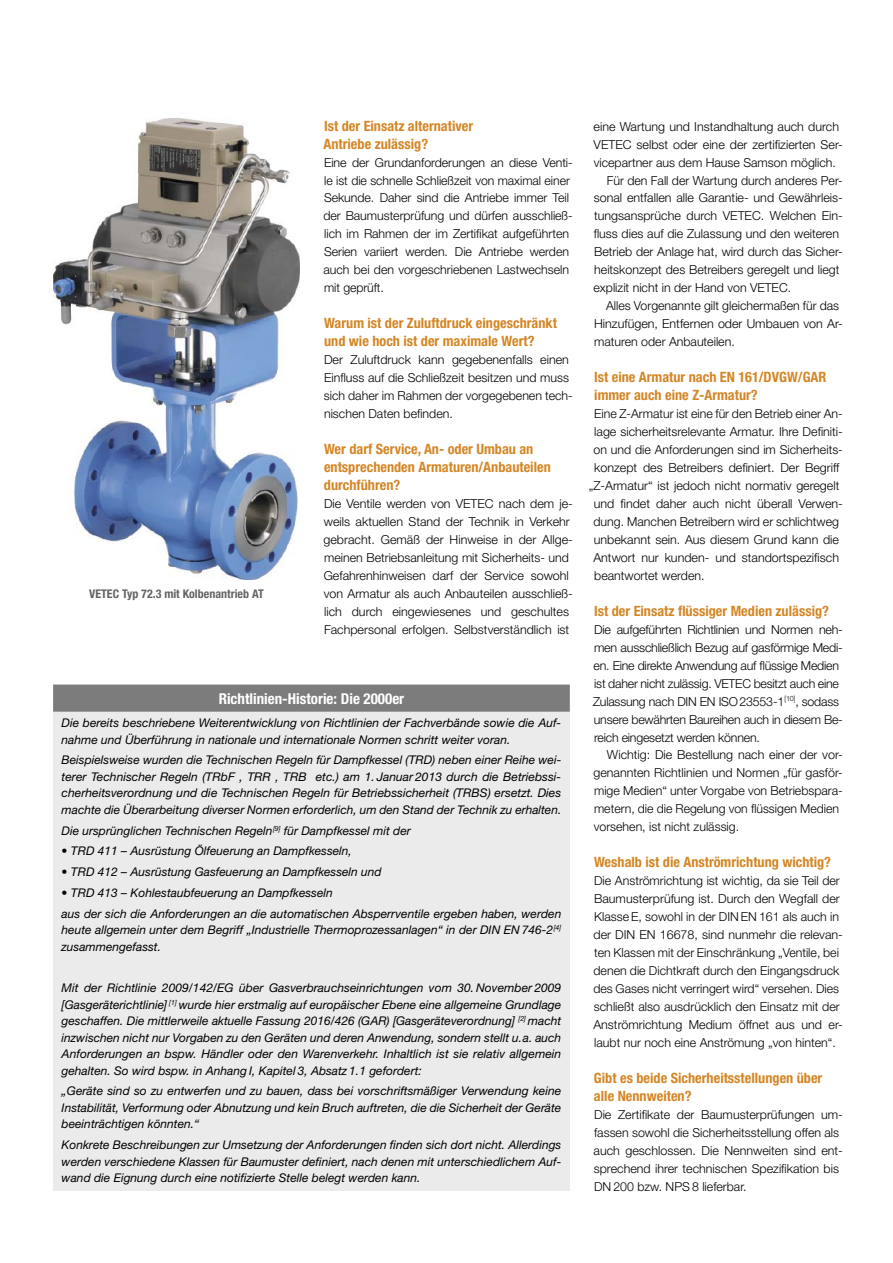
<style>
.page{position:relative;width:893px;height:1263px;background:#fff}
.page>*{position:absolute;margin:0;border:0;box-sizing:border-box;transform-origin:0 0}
.t1{font:700 condensed 15px "Helvetica Neue LT Std";color:#fff}
.t2{font:700 condensed 14.25px/18px "Helvetica Neue LT Std";color:#d48625}
.t3{font:300 12.3px/18px "Helvetica Neue LT Std";color:#000}
.t4{font:italic 12px/16.5px "Helvetica Neue LT Std";color:#000;text-align:justify}
.t5{font:700 condensed 12px "Helvetica Neue LT Std";color:#636363}
</style>
<div class="page">
<img style="left:53px;top:118px;width:247px;height:462px">
<div style="left:53px;top:685px;width:517px;height:506px;background:#ebebeb"></div>
<div style="left:53px;top:685px;width:517px;height:27px;background:#7c7c7c"></div>
<p class="t5" style="left:89px;top:586px;width:176px">VETEC Typ 72.3 mit Kolbenantrieb AT</p>
<p class="t2" style="left:323px;top:116px;width:151px">Ist der Einsatz alternativer<br>Antriebe zulässig?</p>
<p class="t3" style="left:323px;top:153px;width:251px">Eine der Grundanforderungen an diese Venti&shy;le ist die schnelle Schließzeit von maximal einer Sekunde. Daher sind die Antriebe immer Teil der Baumusterprüfung und dürfen ausschließ&shy;lich im Rahmen der im Zertifikat aufgeführten Serien variiert werden. Die Antriebe werden auch bei den vorgeschriebenen Lastwechseln mit geprüft.</p>
<p class="t2" style="left:324px;top:314px;width:234px">Warum ist der Zuluftdruck eingeschränkt und wie hoch ist der maximale Wert?</p>
<p class="t3" style="left:324px;top:351px;width:251px">Der Zuluftdruck kann gegebenenfalls einen Einfluss auf die Schließzeit besitzen und muss sich daher im Rahmen der vorgegebenen tech&shy;nischen Daten befinden.</p>
<p class="t2" style="left:324px;top:440px;width:228px">Wer darf Service, An- oder Umbau an entsprechenden Armaturen/Anbauteilen durchführen?</p>
<p class="t3" style="left:323px;top:494px;width:251px">Die Ventile werden von VETEC nach dem je&shy;weils aktuellen Stand der Technik in Verkehr gebracht. Gemäß der Hinweise in der Allge&shy;meinen Betriebsanleitung mit Sicherheits- und Gefahrenhinweisen darf der Service sowohl von Armatur als auch Anbauteilen ausschließ&shy;lich durch eingewiesenes und geschultes Fachpersonal erfolgen. Selbstverständlich ist</p>
<p class="t1" style="left:219px;top:690px;width:187px">Richtlinien-Historie: Die 2000er</p>
<p class="t4" style="left:62px;top:714px;width:501px">Die bereits beschriebene Weiterentwicklung von Richtlinien der Fachverbände sowie die Auf&shy;nahme und Überführung in nationale und internationale Normen schritt weiter voran.</p>
<p class="t4" style="left:62px;top:752px;width:501px">Beispielsweise wurden die Technischen Regeln für Dampfkessel (TRD) neben einer Reihe wei&shy;terer Technischer Regeln (TRbF , TRR , TRB etc.) am 1. Januar 2013 durch die Betriebssi&shy;cherheitsverordnung und die Technischen Regeln für Betriebssicherheit (TRBS) ersetzt. Dies machte die Überarbeitung diverser Normen erforderlich, um den Stand der Technik zu erhalten.</p>
<p class="t4" style="left:62px;top:822px;width:351px">Die ursprünglichen Technischen Regeln<sup>[9]</sup> für Dampfkessel mit der</p>
<p class="t4" style="left:62px;top:843px;width:292px">• TRD 411 – Ausrüstung Ölfeuerung an Dampfkesseln,</p>
<p class="t4" style="left:62px;top:863px;width:322px">• TRD 412 – Ausrüstung Gasfeuerung an Dampfkesseln und</p>
<p class="t4" style="left:62px;top:882px;width:501px;line-height:20.7px">• TRD 413 – Kohlestaubfeuerung an Dampfkesseln<br>aus der sich die Anforderungen an die automatischen Absperrventile ergeben haben, werden</p>
<p class="t4" style="left:62px;top:921px;width:501px">heute allgemein unter dem Begriff „Industrielle Thermoprozessanlagen“ in der DIN EN 746-2<sup>[4] </sup>zusammengefasst.</p>
<p class="t4" style="left:62px;top:979px;width:501px">Mit der Richtlinie 2009/142/EG über Gasverbrauchseinrichtungen vom 30. November 2009 [Gasgeräterichtlinie] <sup>[1]</sup> wurde hier erstmalig auf europäischer Ebene eine allgemeine Grundlage geschaffen. Die mittlerweile aktuelle Fassung 2016/426 (GAR) [Gasgeräteverordnung] <sup>[2]</sup> macht inzwischen nicht nur Vorgaben zu den Geräten und deren Anwendung, sondern stellt u.a. auch Anforderungen an bspw. Händler oder den Warenverkehr. Inhaltlich ist sie relativ allgemein gehalten. So wird bspw. in Anhang I, Kapitel 3, Absatz 1.1 gefordert:</p>
<p class="t4" style="left:62px;top:1083px;width:501px">„Geräte sind so zu entwerfen und zu bauen, dass bei vorschriftsmäßiger Verwendung keine Instabilität, Verformung oder Abnutzung und kein Bruch auftreten, die die Sicherheit der Geräte beeinträchtigen könnten.“</p>
<p class="t4" style="left:62px;top:1136px;width:501px">Konkrete Beschreibungen zur Umsetzung der Anforderungen finden sich dort nicht. Allerdings werden verschiedene Klassen für Baumuster definiert, nach denen mit unterschiedlichem Auf&shy;wand die Eignung durch eine notifizierte Stelle belegt werden kann.</p>
<p class="t3" style="left:593px;top:117px;width:247px">eine Wartung und Instandhaltung auch durch</p>
<p class="t3" style="left:594px;top:135px;width:251px">VETEC selbst oder eine der zertifizierten Ser-</p>
<p class="t3" style="left:594px;top:153px;width:244px">vicepartner aus dem Hause Samson möglich.</p>
<p class="t3" style="left:607px;top:171px;width:237px">Für den Fall der Wartung durch anderes Per-</p>
<p class="t3" style="left:594px;top:189px;width:251px">sonal entfallen alle Garantie- und Gewährleis-</p>
<p class="t3" style="left:594px;top:207px;width:250px">tungsansprüche durch VETEC. Welchen Ein-</p>
<p class="t3" style="left:594px;top:225px;width:247px">fluss dies auf die Zulassung und den weiteren</p>
<p class="t3" style="left:594px;top:243px;width:250px">Betrieb der Anlage hat, wird durch das Sicher-</p>
<p class="t3" style="left:594px;top:261px;width:247px">heitskonzept des Betreibers geregelt und liegt</p>
<p class="t3" style="left:593px;top:279px;width:199px">explizit nicht in der Hand von VETEC.</p>
<p class="t3" style="left:606px;top:297px;width:234px">Alles Vorgenannte gilt gleichermaßen für das</p>
<p class="t3" style="left:594px;top:315px;width:250px">Hinzufügen, Entfernen oder Umbauen von Ar-</p>
<p class="t3" style="left:594px;top:333px;width:142px">maturen oder Anbauteilen.</p>
<p class="t2" style="left:594px;top:368px;width:234px">Ist eine Armatur nach EN 161/DVGW/GAR immer auch eine Z-Armatur?</p>
<p class="t3" style="left:594px;top:404px;width:250px">Eine Z-Armatur ist eine für den Betrieb einer An-</p>
<p class="t3" style="left:594px;top:422px;width:250px">lage sicherheitsrelevante Armatur. Ihre Definiti-</p>
<p class="t3" style="left:593px;top:440px;width:251px">on und die Anforderungen sind im Sicherheits-</p>
<p class="t3" style="left:594px;top:458px;width:247px">konzept des Betreibers definiert. Der Begriff</p>
<p class="t3" style="left:589px;top:476px;width:252px">„Z-Armatur“ ist jedoch nicht normativ geregelt</p>
<p class="t3" style="left:594px;top:494px;width:251px">und findet daher auch nicht überall Verwen-</p>
<p class="t3" style="left:593px;top:512px;width:247px">dung. Manchen Betreibern wird er schlichtweg</p>
<p class="t3" style="left:594px;top:530px;width:247px">unbekannt sein. Aus diesem Grund kann die</p>
<p class="t3" style="left:593px;top:548px;width:247px">Antwort nur kunden- und standortspezifisch</p>
<p class="t3" style="left:594px;top:566px;width:112px">beantwortet werden.</p>
<p class="t2" style="left:594px;top:601px;width:236px">Ist der Einsatz flüssiger Medien zulässig?</p>
<p class="t3" style="left:593px;top:620px;width:251px">Die aufgeführten Richtlinien und Normen neh&shy;men ausschließlich Bezug auf gasförmige Medi&shy;en. Eine direkte Anwendung auf flüssige Medien ist daher nicht zulässig. VETEC besitzt auch eine Zulassung nach DIN EN ISO23553-1<sup>[10]</sup>, sodass unsere bewährten Baureihen auch in diesem Be&shy;reich eingesetzt werden können.</p>
<p class="t3" style="left:593px;top:746px;width:251px;text-indent:13px">Wichtig: Die Bestellung nach einer der vor&shy;genannten Richtlinien und Normen „für gasför&shy;mige Medien“ unter Vorgabe von Betriebspara&shy;metern, die die Regelung von flüssigen Medien vorsehen, ist nicht zulässig.</p>
<p class="t2" style="left:594px;top:853px;width:239px">Weshalb ist die Anströmrichtung wichtig?</p>
<p class="t3" style="left:593px;top:872px;width:251px">Die Anströmrichtung ist wichtig, da sie Teil der Baumusterprüfung ist. Durch den Wegfall der Klasse E, sowohl in der DIN EN 161 als auch in der DIN EN 16678, sind nunmehr die relevan&shy;ten Klassen mit der Einschränkung „Ventile, bei denen die Dichtkraft durch den Eingangsdruck des Gases nicht verringert wird“ versehen. Dies schließt also ausdrücklich den Einsatz mit der Anströmrichtung Medium öffnet aus und er&shy;laubt nur noch eine Anströmung „von hinten“.</p>
<p class="t2" style="left:594px;top:1069px;width:230px">Gibt es beide Sicherheitsstellungen über alle Nennweiten?</p>
<p class="t3" style="left:594px;top:1105px;width:251px">Die Zertifikate der Baumusterprüfungen um&shy;fassen sowohl die Sicherheitsstellung offen als auch geschlossen. Die Nennweiten sind ent&shy;sprechend ihrer technischen Spezifikation bis DN 200 bzw. NPS 8 lieferbar.</p>
</div>
